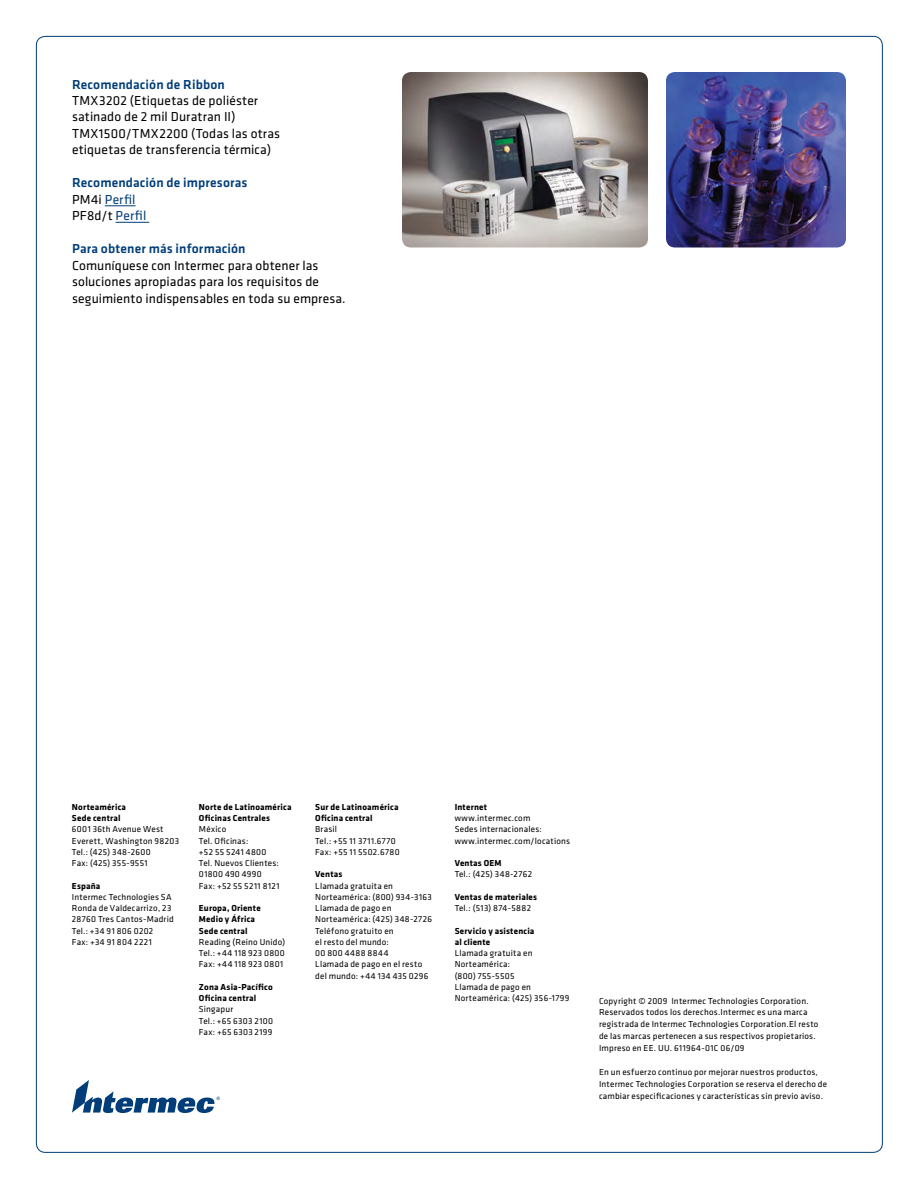
<style>
.page{position:relative;width:918px;height:1188px;background:#fff}
.page>*{position:absolute;margin:0;border:0;box-sizing:border-box;transform-origin:0 0}
.t1{font:13.5px/16.5px "Klavika";letter-spacing:.005em;color:#000}
.t2{font:500 13.5px/16.5px "Klavika";letter-spacing:.01em;color:#003d79}
.t3{font:9px/11.2px "Klavika";letter-spacing:.025em;color:#000}
.t4{font:700 9px/11.2px "Klavika";letter-spacing:.02em;color:#000}
.s1{font-weight:400;color:#000}
.s2{font-weight:400}
</style>
<div class="page">
<svg style="left:72px;top:1080px;width:148px;height:33px"></svg>
<img style="left:666px;top:72px;width:180px;height:176px">
<hr style="left:105px;top:206px;width:31px;height:1px;background:#003d79">
<hr style="left:116px;top:222px;width:33px;height:1px;background:#003d79">
<img style="left:402px;top:72px;width:246px;height:176px">
<h1 class="t2" style="left:72px;top:75px;width:154px">Recomendación de Ribbon</h1>
<h1 class="t1" style="left:72px;top:92px;width:210px">TMX3202 (Etiquetas de poliéster satinado de 2 mil Duratran II)<br>TMX1500/TMX2200 (Todas las otras etiquetas de transferencia térmica)</h1>
<h1 class="t2" style="left:72px;top:174px;width:177px">Recomendación de impresoras<br><span class="s1">PM4i</span> <span class="s2">Perfil<br></span><span class="s1">PF8d/t</span> <span class="s2">Perfil</span></h1>
<h1 class="t2" style="left:72px;top:240px;width:175px">Para obtener más información</h1>
<h1 class="t1" style="left:72px;top:257px;width:275px">Comuníquese con Intermec para obtener las soluciones apropiadas para los requisitos de seguimiento indispensables en toda su empresa.</h1>
<p class="t4" style="left:72px;top:801px;width:55px">Norteamérica<br>Sede central</p>
<p class="t3" style="left:72px;top:824px;width:109px">6001 36th Avenue West<br>Everett, Washington 98203<br>Tel.: (425) 348-2600<br>Fax: (425) 355-9551</p>
<p class="t4" style="left:72px;top:880px;width:30px">España</p>
<p class="t3" style="left:72px;top:891px;width:103px">Intermec Technologies SA<br>Ronda de Valdecarrizo, 23<br>28760 Tres Cantos-Madrid<br>Tel.: +34 91 806 0202<br>Fax: +34 91 804 2221</p>
<p class="t4" style="left:199px;top:801px;width:94px">Norte de Latinoamérica<br>Oficinas Centrales</p>
<p class="t3" style="left:199px;top:824px;width:82px">México<br>Tel. Oficinas:<br>+52 55 5241 4800<br>Tel. Nuevos Clientes:<br>01800 490 4990<br>Fax: +52 55 5211 8121</p>
<p class="t4" style="left:199px;top:902px;width:63px">Europa, Oriente<br>Medio y África<br>Sede central</p>
<p class="t3" style="left:199px;top:936px;width:88px;text-align:justify">Reading (Reino Unido)<br>Tel.: +44 118 923 0800<br>Fax: +44 118 923 0801</p>
<p class="t4" style="left:199px;top:981px;width:75px">Zona Asia-Pacífico<br>Oficina central</p>
<p class="t3" style="left:199px;top:1004px;width:76px">Singapur<br>Tel.: +65 6303 2100<br>Fax: +65 6303 2199</p>
<p class="t4" style="left:315px;top:801px;width:85px">Sur de Latinoamérica<br>Oficina central</p>
<p class="t3" style="left:315px;top:824px;width:86px">Brasil<br>Tel.: +55 11 3711.6770<br>Fax: +55 11 5502.6780</p>
<p class="t4" style="left:315px;top:868px;width:29px">Ventas</p>
<p class="t3" style="left:315px;top:880px;width:118px">Llamada gratuita en<br>Norteamérica: (800) 934-3163<br>Llamada de pago en<br>Norteamérica: (425) 348-2726<br>Teléfono gratuito en<br>el resto del mundo:<br>00 800 4488 8844<br>Llamada de pago en el resto del mundo: +44 134 435 0296</p>
<p class="t4" style="left:455px;top:801px;width:34px">Internet</p>
<p class="t3" style="left:455px;top:812px;width:117px">www.intermec.com<br>Sedes internacionales: www.intermec.com/locations</p>
<p class="t4" style="left:455px;top:857px;width:48px">Ventas OEM</p>
<p class="t3" style="left:455px;top:869px;width:79px">Tel.: (425) 348-2762</p>
<p class="t4" style="left:455px;top:891px;width:84px">Ventas de materiales</p>
<p class="t3" style="left:455px;top:902px;width:78px">Tel.: (513) 874-5882</p>
<p class="t4" style="left:455px;top:925px;width:81px">Servicio y asistencia al cliente</p>
<p class="t3" style="left:455px;top:947px;width:116px">Llamada gratuita en<br>Norteamérica:<br>(800) 755-5505<br>Llamada de pago en<br>Norteamérica: (425) 356-1799</p>
<p class="t3" style="left:599px;top:994px;width:221px;line-height:12px">Copyright © 2009 Intermec Technologies Corporation.<br>Reservados todos los derechos.Intermec es una marca registrada de Intermec Technologies Corporation.El resto de las marcas pertenecen a sus respectivos propietarios.<br>Impreso en EE. UU. 611964-01C 06/09</p>
<p class="t3" style="left:599px;top:1066px;width:230px;line-height:12px">En un esfuerzo continuo por mejorar nuestros productos,<br>Intermec Technologies Corporation se reserva el derecho de cambiar especificaciones y características sin previo aviso.</p>
</div>
